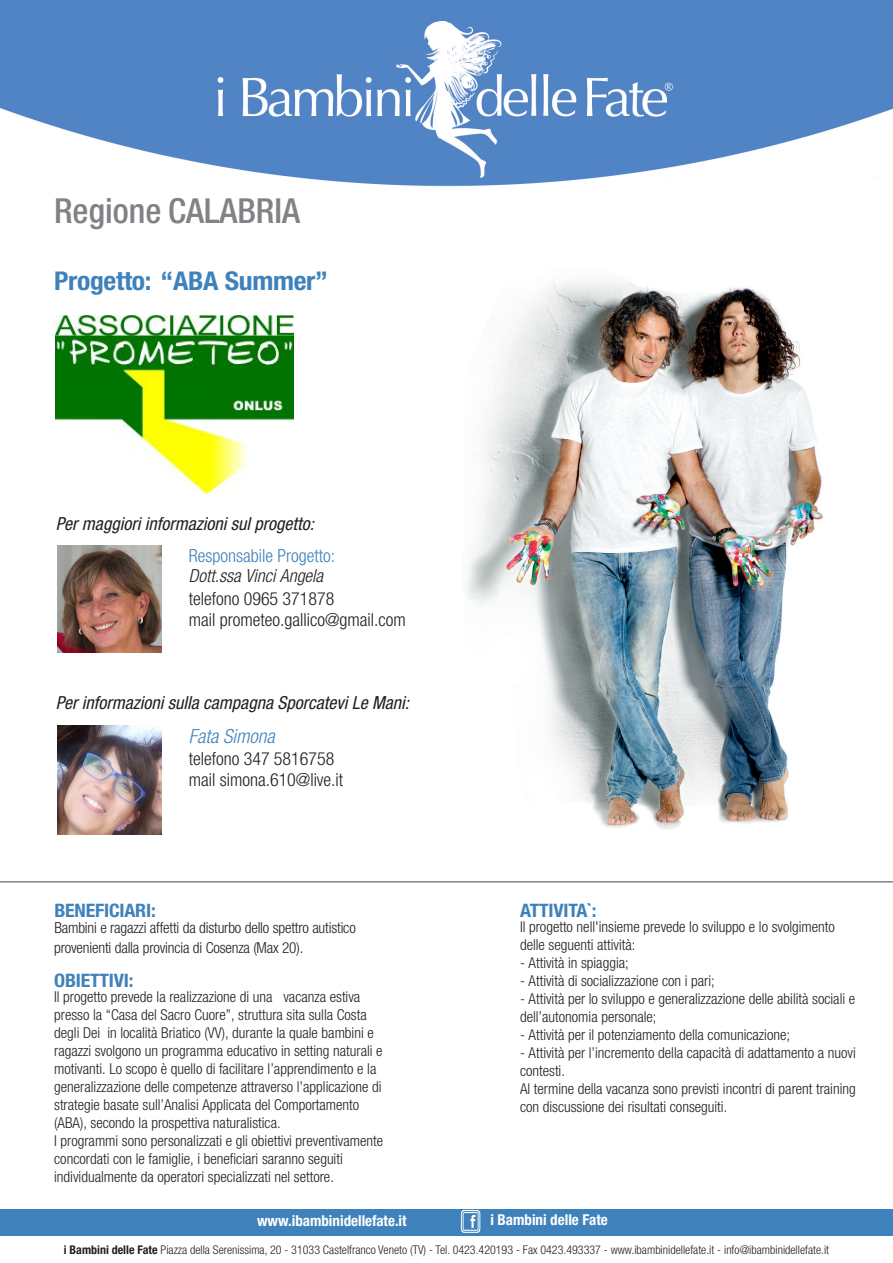
<style>
.page{position:relative;width:893px;height:1263px;background:#fff}
.page>*{position:absolute;margin:0;border:0;box-sizing:border-box;transform-origin:0 0}
.Città{font:500 condensed 34.5px "Helvetica Neue LT Std";color:#808285}
.Città-2{font:700 condensed 25.8px "Helvetica Neue LT Std";letter-spacing:-.01em;color:#3f82bb;scale:1.07 1}
.t1{font:italic 300 condensed 19.5px "Helvetica Neue LT Std";color:#3f82bb}
.t2{font:700 condensed 18.6px "Helvetica Neue LT Std";letter-spacing:-.01em;color:#3f82bb;scale:1.07 1}
.t3{font:300 condensed 18px/21.6px "Helvetica Neue LT Std";color:#231f20}
.t4{font:italic condensed 18px "Helvetica Neue LT Std";color:#231f20}
.t5{font:300 condensed 18px/20.4px "Helvetica Neue LT Std";color:#3f82bb}
.t6{font:300 condensed 15.15px/19.5px "Helvetica Neue LT Std";letter-spacing:-.01em;color:#231f20}
.t7{font:300 condensed 15px/18px "Helvetica Neue LT Std";color:#231f20}
.t8{font:700 condensed 15px "Helvetica Neue LT Std";color:#fff}
.t9{font:300 condensed 12px "Helvetica Neue LT Std";color:#231f20}
.s1{font-style:italic;color:#231f20}
.s2{font-weight:700}
</style>
<div class="page">
<hr style="left:0;top:881px;width:893px;height:1px;background:#808285">
<div style="left:0;top:1209px;width:893px;height:27px;background:#3f82bb"></div>
<svg style="left:461px;top:1210px;width:19px;height:23px"></svg>
<svg style="left:462px;top:1211px;width:17px;height:21px"></svg>
<img style="left:466px;top:279px;width:357px;height:550px">
<img style="left:0;top:0;width:893px;height:187px">
<img style="left:56px;top:315px;width:238px;height:179px">
<img style="left:57px;top:545px;width:105px;height:107px">
<img style="left:57px;top:725px;width:105px;height:110px">
<p class="Città" style="left:54px;top:190px;width:247px">Regione CALABRIA</p>
<p class="Città-2" style="left:54px;top:265px;width:258px">Progetto: “ABA Summer”</p>
<p class="t4" style="left:56px;top:513px;width:260px">Per maggiori informazioni sul progetto:</p>
<p class="t5" style="left:189px;top:545px;width:148px">Responsabile Progetto:<br><span class="s1">Dott.ssa Vinci Angela</span></p>
<p class="t3" style="left:189px;top:587px;width:218px">telefono 0965 371878<br>mail prometeo.gallico@gmail.com</p>
<p class="t4" style="left:56px;top:692px;width:355px">Per informazioni sulla campagna Sporcatevi Le Mani:</p>
<p class="t1" style="left:189px;top:725px;width:87px">Fata Simona</p>
<p class="t3" style="left:189px;top:748px;width:156px;line-height:20.4px">telefono 347 5816758 mail simona.610@live.it</p>
<p class="t2" style="left:54px;top:899px;width:96px">BENEFICIARI:</p>
<p class="t6" style="left:54px;top:918px;width:303px">Bambini e ragazzi affetti da disturbo dello spettro autistico provenienti dalla provincia di Cosenza (Max 20).</p>
<p class="t2" style="left:54px;top:969px;width:76px">OBIETTIVI:</p>
<p class="t7" style="left:54px;top:988px;width:330px">Il progetto prevede la realizzazione di una vacanza estiva presso la “Casa del Sacro Cuore”, struttura sita sulla Costa degli Dei in località Briatico (VV), durante la quale bambini e ragazzi svolgono un programma educativo in setting naturali e motivanti. Lo scopo è quello di facilitare l’apprendimento e la generalizzazione delle competenze attraverso l’applicazione di strategie basate sull’Analisi Applicata del Comportamento (ABA), secondo la prospettiva naturalistica.<br>I programmi sono personalizzati e gli obiettivi preventivamente concordati con le famiglie, i beneficiari saranno seguiti individualmente da operatori specializzati nel settore.</p>
<p class="t2" style="left:520px;top:899px;width:73px">ATTIVITA`:</p>
<p class="t7" style="left:520px;top:918px;width:316px">Il progetto nell'insieme prevede lo sviluppo e lo svolgimento delle seguenti attività:</p>
<p class="t7" style="left:520px;top:954px;width:110px">- Attività in spiaggia;</p>
<p class="t7" style="left:520px;top:972px;width:196px">- Attività di socializzazione con i pari;</p>
<p class="t7" style="left:520px;top:990px;width:337px">- Attività per lo sviluppo e generalizzazione delle abilità sociali e dell’autonomia personale;</p>
<p class="t7" style="left:520px;top:1026px;width:272px">- Attività per il potenziamento della comunicazione;</p>
<p class="t7" style="left:520px;top:1044px;width:337px">- Attività per l’incremento della capacità di adattamento a nuovi contesti.<br>Al termine della vacanza sono previsti incontri di parent training con discussione dei risultati conseguiti.</p>
<p class="t8" style="left:257px;top:1211px;width:151px">www.ibambinidellefate.it</p>
<p class="t8" style="left:490px;top:1211px;width:119px">i Bambini delle Fate</p>
<p class="t9" style="left:64px;top:1243px;width:767px"><span class="s2">i Bambini delle Fate</span> Piazza della Serenissima, 20 - 31033 Castelfranco Veneto (TV) - Tel. 0423.420193 - Fax 0423.493337 - www.ibambinidellefate.it - info@ibambinidellefate.it</p>
</div>
